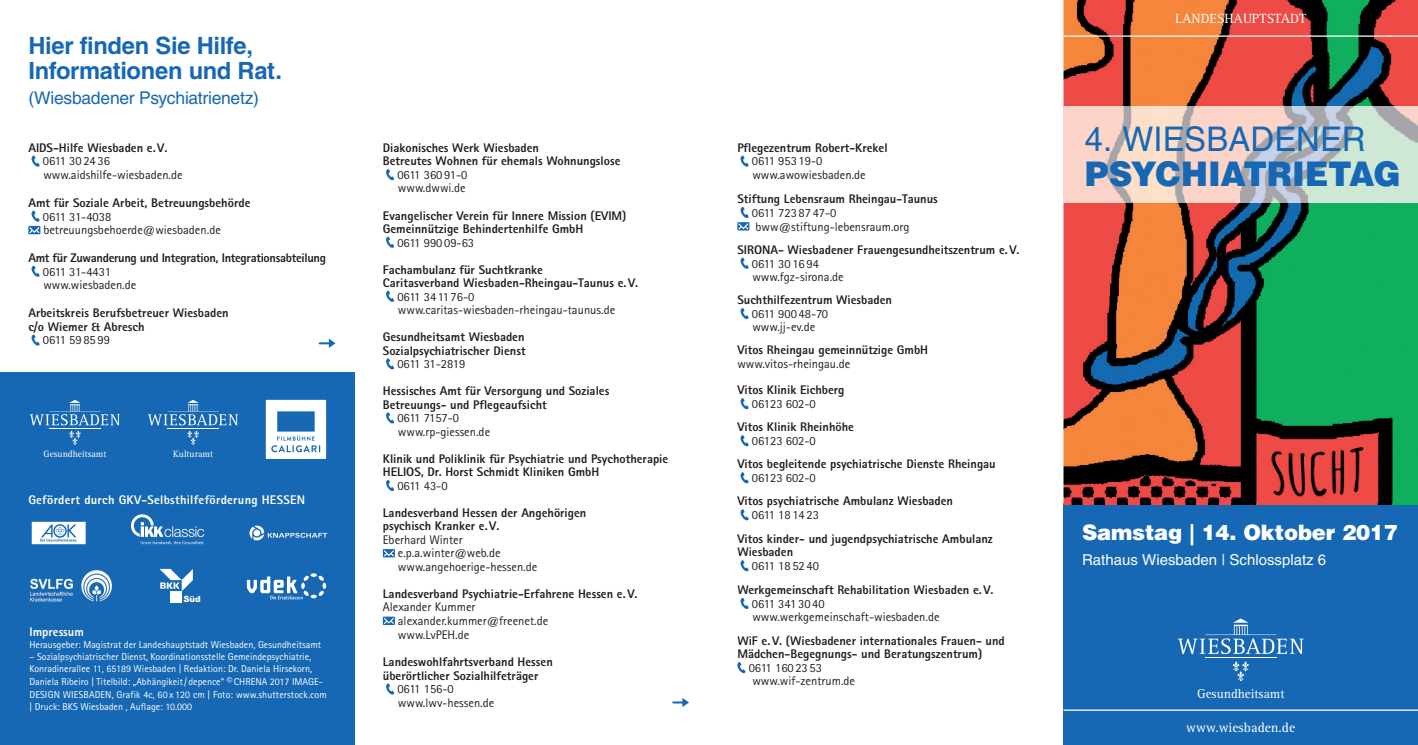
<style>
.page{position:relative;width:1418px;height:745px;background:#fff}
.page>*{position:absolute;margin:0;border:0;box-sizing:border-box;transform-origin:0 0}
.t1{font:900 33.88px "Helvetica";letter-spacing:-.01em;color:#1768b4}
.t2{font:33.88px "Helvetica";color:#1768b4}
.t3{font:700 23.75px/25px "Helvetica";letter-spacing:-.015em;color:#1768b4}
.t4{font:900 21.25px "Helvetica";letter-spacing:-.01em;color:#fff}
.t5{font:17.5px "Helvetica";letter-spacing:-.015em;color:#1768b4}
.t6{font:15px "Helvetica";color:#fff}
.t7{font:13.75px "Rotis Serif";color:#fff}
.t8{font:13.12px "Rotis Serif";color:#fff}
.t9{font:800 12.5px/13.5px "Rotis Sans Serif";color:#231f20}
.t10{font:12.5px/13.5px "Rotis Sans Serif";color:#231f20}
.t11{font:800 12.5px "Rotis Sans Serif";letter-spacing:-.025em;color:#231f20}
.t12{font:800 12.5px "Rotis Sans Serif";letter-spacing:.02em;color:#fff}
.t13{font:12.5px "Rotis Sans Serif";letter-spacing:-.035em;color:#231f20}
.t14{font:800 12.5px "Rotis Sans Serif";color:#fff}
.t15{font:10px/12px "Rotis Sans Serif";color:#fff}
.t16{font:9.38px "Rotis Serif";color:#fff}
.t17{font:900 8.5px "Arial";color:#fff}
.s1{font-size:11.25px}
</style>
<div class="page">
<img style="left:1063px;top:0;width:354px;height:505px">
<div style="left:0;top:372px;width:354px;height:372px;background:#1768b4"></div>
<div style="left:1063px;top:505px;width:354px;height:239px;background:#1768b4"></div>
<svg style="left:249px;top:525px;width:78px;height:15px"></svg>
<svg style="left:32px;top:521px;width:54px;height:23px"></svg>
<div style="left:171px;top:591px;width:11px;height:11px;background:#fff"></div>
<svg style="left:159px;top:568px;width:34px;height:23px"></svg>
<svg style="left:148px;top:400px;width:90px;height:44px"></svg>
<svg style="left:266px;top:399px;width:60px;height:59px"></svg>
<img style="left:30px;top:570px;width:82px;height:31px">
<hr style="left:1205px;top:657px;width:71px;height:1px;background:#fff">
<svg style="left:1177px;top:618px;width:126px;height:35px"></svg>
<svg style="left:1233px;top:661px;width:15px;height:19px"></svg>
<hr style="left:1063px;top:709px;width:354px;height:1px;background:#fff">
<hr style="left:1063px;top:35px;width:354px;height:2px;background:#fff">
<svg style="left:29px;top:400px;width:91px;height:44px"></svg>
<svg style="left:31px;top:155px;width:9px;height:12px"></svg>
<svg style="left:28px;top:210px;width:12px;height:24px"></svg>
<svg style="left:31px;top:265px;width:9px;height:12px"></svg>
<svg style="left:31px;top:334px;width:9px;height:12px"></svg>
<svg style="left:386px;top:169px;width:8px;height:12px"></svg>
<svg style="left:386px;top:236px;width:8px;height:12px"></svg>
<svg style="left:386px;top:290px;width:8px;height:12px"></svg>
<svg style="left:386px;top:358px;width:8px;height:12px"></svg>
<svg style="left:386px;top:412px;width:8px;height:12px"></svg>
<svg style="left:386px;top:480px;width:8px;height:11px"></svg>
<svg style="left:383px;top:549px;width:12px;height:8px"></svg>
<svg style="left:383px;top:616px;width:12px;height:8px"></svg>
<svg style="left:386px;top:683px;width:8px;height:12px"></svg>
<svg style="left:740px;top:155px;width:8px;height:12px"></svg>
<svg style="left:737px;top:207px;width:12px;height:23px"></svg>
<svg style="left:740px;top:257px;width:8px;height:12px"></svg>
<svg style="left:740px;top:308px;width:8px;height:12px"></svg>
<svg style="left:740px;top:398px;width:8px;height:12px"></svg>
<svg style="left:740px;top:435px;width:8px;height:12px"></svg>
<svg style="left:740px;top:472px;width:8px;height:12px"></svg>
<svg style="left:740px;top:509px;width:8px;height:12px"></svg>
<svg style="left:740px;top:560px;width:8px;height:12px"></svg>
<svg style="left:740px;top:597px;width:8px;height:12px"></svg>
<svg style="left:737px;top:662px;width:8px;height:11px"></svg>
<svg style="left:320px;top:339px;width:15px;height:9px"></svg>
<svg style="left:673px;top:698px;width:16px;height:8px"></svg>
<img style="left:1063px;top:106px;width:354px;height:97px">
<svg style="left:247px;top:573px;width:79px;height:26px"></svg>
<svg style="left:131px;top:514px;width:73px;height:30px"></svg>
<h2 class="t3" style="left:28px;top:33px;width:255px">Hier finden Sie Hilfe,<br>Informationen und Rat.</h2>
<h3 class="t5" style="left:28px;top:87px;width:232px">(Wiesbadener Psychiatrienetz)</h3>
<p class="t9" style="left:28px;top:140px;width:141px">AIDS-Hilfe Wiesbaden e. V.</p>
<p class="t10" style="left:43px;top:154px;width:141px">0611 30 24 36 www.aidshilfe-wiesbaden.de</p>
<p class="t9" style="left:28px;top:195px;width:223px">Amt für Soziale Arbeit, Betreuungsbehörde</p>
<p class="t10" style="left:43px;top:209px;width:179px">0611 31-4038 betreuungsbehoerde@wiesbaden.de</p>
<p class="t11" style="left:28px;top:249px;width:299px">Amt für Zuwanderung und Integration, Integrationsabteilung</p>
<p class="t10" style="left:43px;top:264px;width:95px">0611 31-4431 www.wiesbaden.de</p>
<p class="t9" style="left:28px;top:305px;width:202px">Arbeitskreis Berufsbetreuer Wiesbaden c/o Wiemer &amp; Abresch</p>
<p class="t10" style="left:43px;top:333px;width:69px">0611 59 85 99</p>
<p class="t16" style="left:43px;top:448px;width:64px">Gesundheitsamt</p>
<p class="t16" style="left:173px;top:448px;width:41px">Kulturamt</p>
<p class="t12" style="left:28px;top:491px;width:278px">Gefördert durch GKV-Selbsthilfeförderung HESSEN</p>
<p class="t17" style="left:183px;top:592px;width:19px">Süd</p>
<p class="t14" style="left:29px;top:623px;width:56px">Impressum</p>
<p class="t15" style="left:29px;top:638px;width:293px">Herausgeber: Magistrat der Landeshauptstadt Wiesbaden, Gesundheitsamt</p>
<p class="t15" style="left:29px;top:650px;width:284px">– Sozialpsychiatrischer Dienst, Koordinationsstelle Gemeindepsychiatrie,<br>Konradinerallee 11, 65189 Wiesbaden | Redaktion: Dr. Daniela Hirsekorn,</p>
<p class="t15" style="left:29px;top:675px;width:299px">Daniela Ribeiro | Titelbild: „Abhängikeit / depence“ <span class="s1">©</span> CHRENA 2017 IMAGE-<br>DESIGN WIESBADEN, Grafik 4c, 60 x 120 cm | Foto: www.shutterstock.com | Druck: BKS Wiesbaden , Auflage: 10.000</p>
<p class="t9" style="left:383px;top:140px;width:239px">Diakonisches Werk Wiesbaden<br>Betreutes Wohnen für ehemals Wohnungslose</p>
<p class="t10" style="left:397px;top:168px;width:72px">0611 360 91-0 www.dwwi.de</p>
<p class="t9" style="left:383px;top:208px;width:245px">Evangelischer Verein für Innere Mission (EVIM)<br>Gemeinnützige Behindertenhilfe GmbH</p>
<p class="t10" style="left:397px;top:235px;width:78px">0611 990 09-63</p>
<p class="t9" style="left:383px;top:262px;width:257px">Fachambulanz für Suchtkranke<br>Caritasverband Wiesbaden-Rheingau-Taunus e. V.</p>
<p class="t10" style="left:397px;top:289px;width:219px">0611 34 11 76-0 www.caritas-wiesbaden-rheingau-taunus.de</p>
<p class="t9" style="left:383px;top:330px;width:144px">Gesundheitsamt Wiesbaden<br>Sozialpsychiatrischer Dienst</p>
<p class="t13" style="left:397px;top:356px;width:70px">0611 31-2819</p>
<p class="t9" style="left:383px;top:384px;width:228px">Hessisches Amt für Versorgung und Soziales<br>Betreuungs- und Pflegeaufsicht</p>
<p class="t10" style="left:397px;top:411px;width:94px">0611 7157-0 www.rp-giessen.de</p>
<p class="t9" style="left:383px;top:451px;width:287px">Klinik und Poliklinik für Psychiatrie und Psychotherapie<br>HELIOS, Dr. Horst Schmidt Kliniken GmbH</p>
<p class="t10" style="left:397px;top:478px;width:52px">0611 43-0</p>
<p class="t9" style="left:383px;top:505px;width:205px">Landesverband Hessen der Angehörigen psychisch Kranker e. V.</p>
<p class="t10" style="left:398px;top:532px;width:141px;text-indent:-15px">Eberhard Winter e.p.a.winter@web.de www.angehoerige-hessen.de</p>
<p class="t9" style="left:383px;top:586px;width:256px">Landesverband Psychiatrie-Erfahrene Hessen e. V.</p>
<p class="t10" style="left:398px;top:600px;width:152px;text-indent:-15px">Alexander Kummer alexander.kummer@freenet.de www.LvPEH.de</p>
<p class="t9" style="left:383px;top:654px;width:171px">Landeswohlfahrtsverband Hessen überörtlicher Sozialhilfeträger</p>
<p class="t10" style="left:397px;top:681px;width:98px">0611 156-0 www.lwv-hessen.de</p>
<p class="t9" style="left:737px;top:140px;width:152px">Pflegezentrum Robert-Krekel</p>
<p class="t10" style="left:752px;top:154px;width:115px">0611 953 19-0 www.awowiesbaden.de</p>
<p class="t9" style="left:737px;top:192px;width:202px">Stiftung Lebensraum Rheingau-Taunus</p>
<p class="t10" style="left:752px;top:205px;width:159px">0611 723 87 47-0 bww@stiftung-lebensraum.org</p>
<p class="t9" style="left:737px;top:242px;width:284px">SIRONA- Wiesbadener Frauengesundheitszentrum e. V.</p>
<p class="t10" style="left:752px;top:256px;width:93px">0611 30 16 94 www.fgz-sirona.de</p>
<p class="t9" style="left:737px;top:293px;width:156px">Suchthilfezentrum Wiesbaden</p>
<p class="t10" style="left:752px;top:307px;width:78px">0611 900 48-70 www.jj-ev.de</p>
<p class="t9" style="left:737px;top:343px;width:192px">Vitos Rheingau gemeinnützige GmbH</p>
<p class="t10" style="left:737px;top:356px;width:114px">www.vitos-rheingau.de</p>
<p class="t9" style="left:737px;top:383px;width:109px">Vitos Klinik Eichberg</p>
<p class="t10" style="left:752px;top:396px;width:65px">06123 602-0</p>
<p class="t9" style="left:737px;top:420px;width:118px">Vitos Klinik Rheinhöhe</p>
<p class="t10" style="left:752px;top:433px;width:65px">06123 602-0</p>
<p class="t9" style="left:737px;top:457px;width:260px">Vitos begleitende psychiatrische Dienste Rheingau</p>
<p class="t10" style="left:752px;top:470px;width:65px">06123 602-0</p>
<p class="t9" style="left:737px;top:494px;width:217px">Vitos psychiatrische Ambulanz Wiesbaden</p>
<p class="t10" style="left:752px;top:507px;width:69px">0611 18 14 23</p>
<p class="t9" style="left:737px;top:531px;width:257px">Vitos kinder- und jugendpsychiatrische Ambulanz<br>Wiesbaden</p>
<p class="t10" style="left:752px;top:558px;width:69px">0611 18 52 40</p>
<p class="t9" style="left:737px;top:582px;width:258px">Werkgemeinschaft Rehabilitation Wiesbaden e. V.</p>
<p class="t10" style="left:752px;top:596px;width:189px">0611 341 30 40 www.werkgemeinschaft-wiesbaden.de</p>
<p class="t9" style="left:737px;top:633px;width:269px">WiF e. V. (Wiesbadener internationales Frauen- und<br>Mädchen-Begegnungs- und Beratungszentrum)</p>
<p class="t10" style="left:748px;top:660px;width:108px">0611 160 23 53 www.wif-zentrum.de</p>
<p class="t7" style="left:1175px;top:10px;width:133px">LANDESHAUPTSTADT</p>
<h1 class="t2" style="left:1084px;top:119px;width:282px">4. WIESBADENER</h1>
<h1 class="t1" style="left:1084px;top:151px;width:317px">PSYCHIATRIETAG</h1>
<h3 class="t4" style="left:1082px;top:518px;width:317px">Samstag | 14. Oktober 2017</h3>
<p class="t6" style="left:1082px;top:551px;width:246px">Rathaus Wiesbaden | Schlossplatz 6</p>
<p class="t8" style="left:1197px;top:685px;width:89px">Gesundheitsamt</p>
<p class="t7" style="left:1186px;top:719px;width:110px">www.wiesbaden.de</p>
</div>
